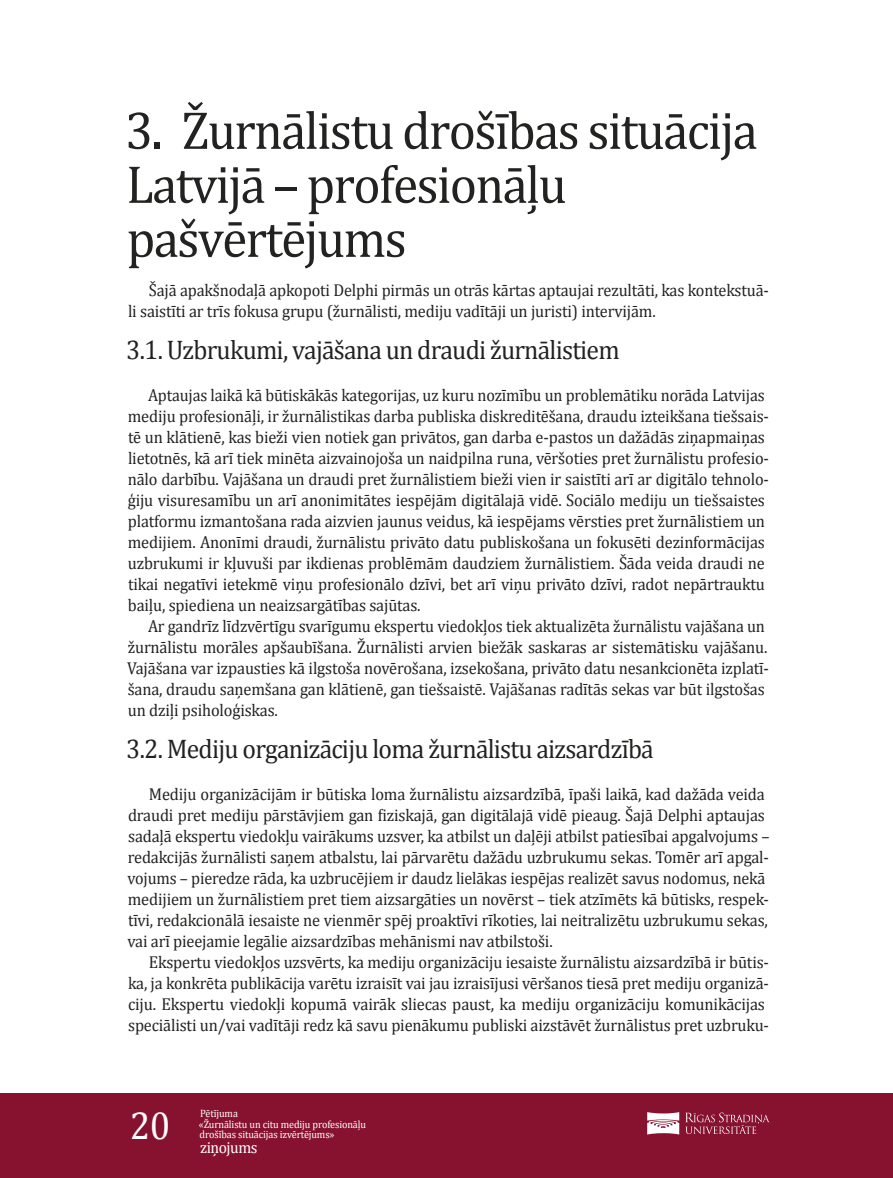
<style>
.page{position:relative;width:893px;height:1178px;background:#fff}
.page>*{position:absolute;margin:0;border:0;box-sizing:border-box;transform-origin:0 0}
._01_ApaksVirsrakstsC{font:54px/54px "Cambria";letter-spacing:-.03em;color:#222321;scale:.95 1}
.t1{font:39px "Cambria";color:#fff;scale:.95 1}
._02_ApaksVirsrakstsC{font:27px "Cambria";letter-spacing:-.03em;color:#222321;scale:.95 1}
.t2{font:17.25px/21px "Cambria";letter-spacing:-.01em;color:#222321;scale:.94 1}
.t3{font:17.25px/21px "Cambria";letter-spacing:-.01em;color:#222321;scale:.95 1}
.t4{font:16.35px "Cambria";letter-spacing:-.03em;color:#fff;scale:.95 1}
.t5{font:10.65px/10.6px "Cambria";letter-spacing:-.01em;color:#fff;scale:.95 1}
</style>
<div class="page">
<div style="left:0;top:1094px;width:893px;height:84px;background:#871230"></div>
<svg style="left:647px;top:1112px;width:32px;height:22px"></svg>
<svg style="left:685px;top:1112px;width:85px;height:22px"></svg>
<p class="_01_ApaksVirsrakstsC" style="left:125px;top:103px;width:667px">3. Žurnālistu drošības situācija<br>Latvijā – profesionāļu pašvērtējums</p>
<p class="t3" style="left:128px;top:279px;width:676px;text-indent:21px">Šajā apakšnodaļā apkopoti Delphi pirmās un otrās kārtas aptaujai rezultāti, kas kontekstuā&shy;li saistīti ar trīs fokusa grupu (žurnālisti, mediju vadītāji un juristi) intervijām.</p>
<p class="_02_ApaksVirsrakstsC" style="left:126px;top:334px;width:521px">3.1. Uzbrukumi, vajāšana un draudi žurnālistiem</p>
<p class="t2" style="left:128px;top:384px;width:684px;text-indent:20px">Aptaujas laikā kā būtiskākās kategorijas, uz kuru nozīmību un problemātiku norāda Latvijas mediju profesionāļi, ir žurnālistikas darba publiska diskreditēšana, draudu izteikšana tiešsais&shy;tē un klātienē, kas bieži vien notiek gan privātos, gan darba e-pastos un dažādās ziņapmaiņas lietotnēs, kā arī tiek minēta aizvainojoša un naidpilna runa, vēršoties pret žurnālistu profesio&shy;nālo darbību. Vajāšana un draudi pret žurnālistiem bieži vien ir saistīti arī ar digitālo tehnolo&shy;ģiju visuresamību un arī anonimitātes iespējām digitālajā vidē. Sociālo mediju un tiešsaistes platformu izmantošana rada aizvien jaunus veidus, kā iespējams vērsties pret žurnālistiem un medijiem. Anonīmi draudi, žurnālistu privāto datu publiskošana un fokusēti dezinformācijas uzbrukumi ir kļuvuši par ikdienas problēmām daudziem žurnālistiem. Šāda veida draudi ne tikai negatīvi ietekmē viņu profesionālo dzīvi, bet arī viņu privāto dzīvi, radot nepārtrauktu baiļu, spiediena un neaizsargātības sajūtas.</p>
<p class="t2" style="left:127px;top:615px;width:684px;text-indent:21px">Ar gandrīz līdzvērtīgu svarīgumu ekspertu viedokļos tiek aktualizēta žurnālistu vajāšana un žurnālistu morāles apšaubīšana. Žurnālisti arvien biežāk saskaras ar sistemātisku vajāšanu.<br>Vajāšana var izpausties kā ilgstoša novērošana, izsekošana, privāto datu nesankcionēta izplatī&shy;šana, draudu saņemšana gan klātienē, gan tiešsaistē. Vajāšanas radītās sekas var būt ilgstošas un dziļi psiholoģiskas.</p>
<p class="_02_ApaksVirsrakstsC" style="left:126px;top:733px;width:557px">3.2. Mediju organizāciju loma žurnālistu aizsardzībā</p>
<p class="t3" style="left:128px;top:783px;width:677px;text-indent:21px">Mediju organizācijām ir būtiska loma žurnālistu aizsardzībā, īpaši laikā, kad dažāda veida draudi pret mediju pārstāvjiem gan fiziskajā, gan digitālajā vidē pieaug. Šajā Delphi aptaujas sadaļā ekspertu viedokļu vairākums uzsver, ka atbilst un daļēji atbilst patiesībai apgalvojums – redakcijās žurnālisti saņem atbalstu, lai pārvarētu dažādu uzbrukumu sekas. Tomēr arī apgal&shy;vojums – pieredze rāda, ka uzbrucējiem ir daudz lielākas iespējas realizēt savus nodomus, nekā medijiem un žurnālistiem pret tiem aizsargāties un novērst – tiek atzīmēts kā būtisks, respek&shy;tīvi, redakcionālā iesaiste ne vienmēr spēj proaktīvi rīkoties, lai neitralizētu uzbrukumu sekas, vai arī pieejamie legālie aizsardzības mehānismi nav atbilstoši.</p>
<p class="t3" style="left:128px;top:951px;width:676px;text-indent:21px">Ekspertu viedokļos uzsvērts, ka mediju organizāciju iesaiste žurnālistu aizsardzībā ir būtis&shy;ka, ja konkrēta publikācija varētu izraisīt vai jau izraisījusi vēršanos tiesā pret mediju organizā&shy;ciju. Ekspertu viedokļi kopumā vairāk sliecas paust, ka mediju organizāciju komunikācijas speciālisti un/vai vadītāji redz kā savu pienākumu publiski aizstāvēt žurnālistus pret uzbruku-</p>
<h2 class="t1" style="left:130px;top:1103px;width:44px">20</h2>
<p class="t5" style="left:199px;top:1108px;width:177px">Pētījuma<br>«Žurnālistu un citu mediju profesionāļu drošības situācijas izvērtējums»</p>
<p class="t4" style="left:200px;top:1138px;width:62px">ziņojums</p>
</div>
